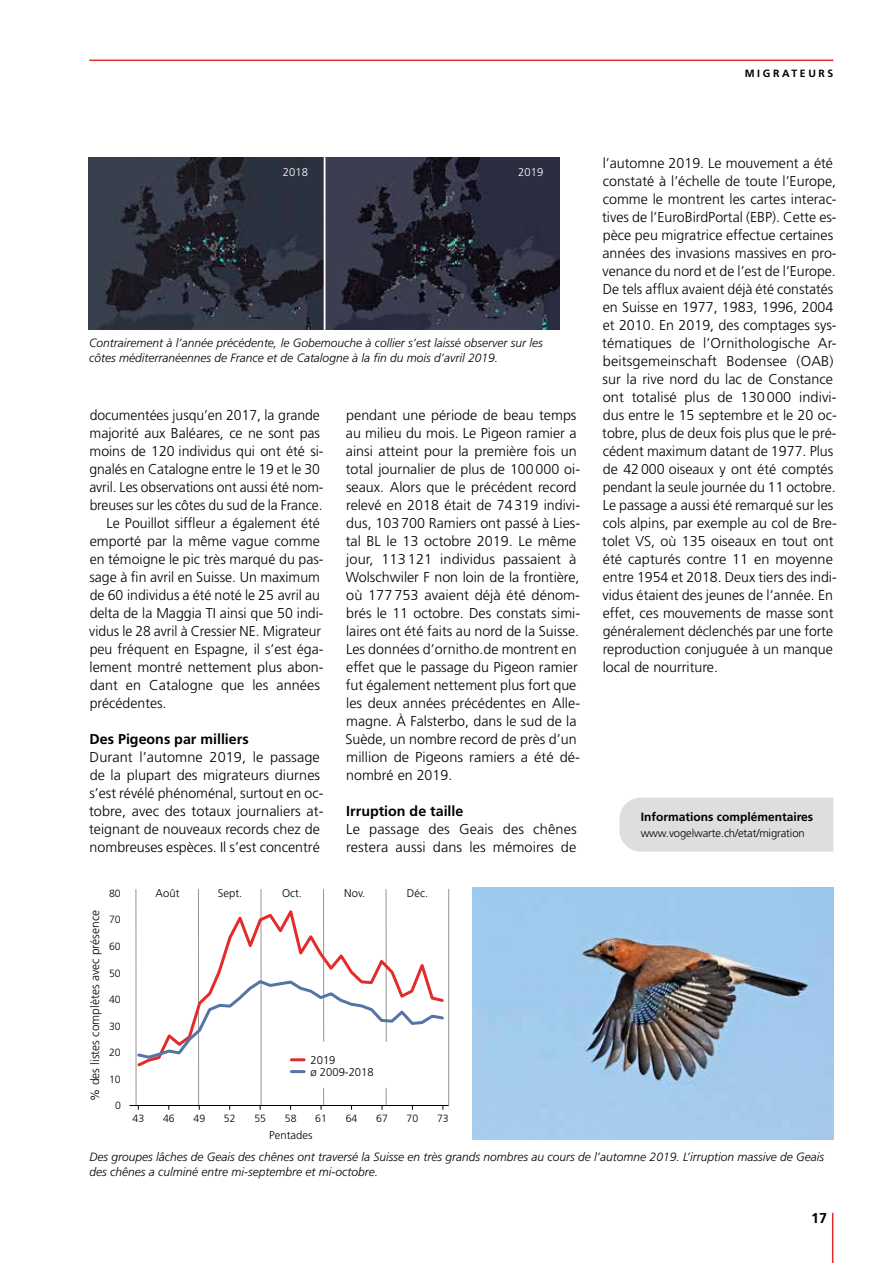
<style>
.page{position:relative;width:893px;height:1263px;background:#fff}
.page>*{position:absolute;margin:0;border:0;box-sizing:border-box;transform-origin:0 0}
.t1{font:300 14.25px/18px "Frutiger";color:#000}
.t2{font:700 14.25px "Frutiger";color:#000}
.t3{font:italic 300 12px/15px "Frutiger";color:#000}
.t4{font:300 12px "Frutiger";color:#000}
.t5{font:700 12px "Frutiger";color:#000}
.t6{font:300 11.25px/12px "Frutiger";color:#000}
.t7{font:300 11.25px "Frutiger";color:#fff}
.t8{font:300 10.5px "Frutiger";color:#000}
.t9{font:700 10.5px "Frutiger";letter-spacing:.25em;color:#000}
</style>
<div class="page">
<hr style="left:136px;top:889px;width:1px;height:216px;background:#959490">
<hr style="left:198px;top:889px;width:1px;height:216px;background:#959490">
<hr style="left:261px;top:889px;width:1px;height:216px;background:#959490">
<hr style="left:448px;top:889px;width:1px;height:216px;background:#959490">
<hr style="left:323px;top:889px;width:1px;height:153px;background:#959490">
<hr style="left:386px;top:889px;width:1px;height:153px;background:#959490">
<svg style="left:291px;top:1070px;width:13px;height:3px"></svg>
<svg style="left:135px;top:903px;width:293px;height:166px"></svg>
<svg style="left:135px;top:978px;width:309px;height:83px"></svg>
<hr style="left:129px;top:1105px;width:320px;height:1px;background:#000">
<svg style="left:321px;top:1088px;width:3px;height:22px"></svg>
<svg style="left:382px;top:1088px;width:5px;height:22px"></svg>
<img style="left:472px;top:888px;width:361px;height:252px">
<img style="left:89px;top:157px;width:235px;height:172px">
<img style="left:326px;top:157px;width:234px;height:172px">
<div style="left:619px;top:798px;width:214px;height:54px;background:#dededd"></div>
<hr style="left:89px;top:60px;width:744px;height:1px;background:#e42b2b">
<hr style="left:832px;top:1213px;width:1px;height:50px;background:#e42b2b">
<p class="t9" style="left:745px;top:67px;width:90px">MIGRATEURS</p>
<p class="t7" style="left:283px;top:166px;width:27px">2018</p>
<p class="t7" style="left:518px;top:166px;width:27px">2019</p>
<p class="t3" style="left:89px;top:335px;width:455px">Contrairement à l’année précédente, le Gobemouche à collier s’est laissé observer sur les côtes méditerranéennes de France et de Catalogne à la fin du mois d’avril 2019.</p>
<p class="t1" style="left:90px;top:406px;width:232px">documentées jusqu’en 2017, la grande</p>
<p class="t1" style="left:90px;top:424px;width:232px">majorité aux Baléares, ce ne sont pas</p>
<p class="t1" style="left:90px;top:442px;width:235px">moins de 120 individus qui ont été si-</p>
<p class="t1" style="left:90px;top:460px;width:232px">gnalés en Catalogne entre le 19 et le 30</p>
<p class="t1" style="left:89px;top:478px;width:236px">avril. Les observations ont aussi été nom-</p>
<p class="t1" style="left:90px;top:496px;width:234px">breuses sur les côtes du sud de la France.</p>
<p class="t1" style="left:107px;top:514px;width:215px">Le Pouillot siffleur a également été</p>
<p class="t1" style="left:90px;top:532px;width:232px">emporté par la même vague comme</p>
<p class="t1" style="left:90px;top:550px;width:235px">en témoigne le pic très marqué du pas-</p>
<p class="t1" style="left:89px;top:568px;width:232px">sage à fin avril en Suisse. Un maximum</p>
<p class="t1" style="left:90px;top:586px;width:232px">de 60 individus a été noté le 25 avril au</p>
<p class="t1" style="left:90px;top:604px;width:235px">delta de la Maggia TI ainsi que 50 indi-</p>
<p class="t1" style="left:89px;top:622px;width:233px">vidus le 28 avril à Cressier NE. Migrateur</p>
<p class="t1" style="left:90px;top:640px;width:235px">peu fréquent en Espagne, il s’est éga-</p>
<p class="t1" style="left:90px;top:658px;width:235px">lement montré nettement plus abon-</p>
<p class="t1" style="left:90px;top:676px;width:232px">dant en Catalogne que les années</p>
<p class="t1" style="left:90px;top:694px;width:78px">précédentes.</p>
<p class="t2" style="left:90px;top:730px;width:161px">Des Pigeons par milliers</p>
<p class="t1" style="left:89px;top:748px;width:236px">Durant l’automne 2019, le passage de la plupart des migrateurs diurnes s’est révélé phénoménal, surtout en oc&shy;tobre, avec des totaux journaliers at&shy;teignant de nouveaux records chez de nombreuses espèces. Il s’est concentré</p>
<p class="t1" style="left:345px;top:406px;width:236px">pendant une période de beau temps au milieu du mois. Le Pigeon ramier a ainsi atteint pour la première fois un total journalier de plus de 100000 oi&shy;seaux. Alors que le précédent record relevé en 2018 était de 74319 indivi&shy;dus, 103700 Ramiers ont passé à Lies&shy;tal BL le 13 octobre 2019. Le même jour, 113 121 individus passaient à Wolschwiler F non loin de la frontière, où 177753 avaient déjà été dénom&shy;brés le 11 octobre. Des constats simi&shy;laires ont été faits au nord de la Suisse.<br>Les données d’ornitho.de montrent en effet que le passage du Pigeon ramier fut également nettement plus fort que les deux années précédentes en Alle&shy;magne. À Falsterbo, dans le sud de la Suède, un nombre record de près d’un million de Pigeons ramiers a été dé&shy;nombré en 2019.</p>
<p class="t2" style="left:346px;top:802px;width:119px">Irruption de taille</p>
<p class="t1" style="left:346px;top:820px;width:232px">Le passage des Geais des chênes restera aussi dans les mémoires de</p>
<p class="t8" style="left:109px;top:887px;width:13px">80</p>
<p class="t4" style="left:88px;top:1101px;width:192px;rotate:-90deg">% des listes complètes avec présence</p>
<p class="t8" style="left:109px;top:914px;width:13px">70</p>
<p class="t8" style="left:109px;top:940px;width:13px">60</p>
<p class="t8" style="left:109px;top:967px;width:13px">50</p>
<p class="t8" style="left:109px;top:993px;width:13px">40</p>
<p class="t8" style="left:109px;top:1020px;width:13px">30</p>
<p class="t8" style="left:109px;top:1047px;width:13px">20</p>
<p class="t8" style="left:109px;top:1073px;width:13px">10</p>
<p class="t8" style="left:115px;top:1100px;width:7px">0</p>
<p class="t6" style="left:156px;top:887px;width:25px">Août</p>
<p class="t6" style="left:218px;top:887px;width:26px">Sept.</p>
<p class="t6" style="left:282px;top:887px;width:21px">Oct.</p>
<p class="t6" style="left:344px;top:887px;width:23px">Nov.</p>
<p class="t6" style="left:407px;top:887px;width:23px">Déc.</p>
<p class="t6" style="left:311px;top:1054px;width:65px">2019<br>ø 2009-2018</p>
<p class="t8" style="left:133px;top:1112px;width:13px">43</p>
<p class="t8" style="left:163px;top:1112px;width:13px">46</p>
<p class="t8" style="left:194px;top:1112px;width:13px">49</p>
<p class="t8" style="left:224px;top:1112px;width:13px">52</p>
<p class="t8" style="left:254px;top:1112px;width:13px">55</p>
<p class="t8" style="left:285px;top:1112px;width:13px">58</p>
<p class="t8" style="left:315px;top:1112px;width:13px">61</p>
<p class="t8" style="left:346px;top:1112px;width:13px">64</p>
<p class="t8" style="left:376px;top:1112px;width:13px">67</p>
<p class="t8" style="left:407px;top:1112px;width:13px">70</p>
<p class="t8" style="left:437px;top:1112px;width:13px">73</p>
<p class="t6" style="left:269px;top:1129px;width:45px">Pentades</p>
<p class="t1" style="left:602px;top:154px;width:236px">l’automne 2019. Le mouvement a été constaté à l’échelle de toute l’Europe, comme le montrent les cartes interac&shy;tives de l’EuroBirdPortal (EBP). Cette es&shy;pèce peu migratrice effectue certaines années des invasions massives en pro&shy;venance du nord et de l’est de l’Europe.<br>De tels afflux avaient déjà été constatés en Suisse en 1977, 1983, 1996, 2004 et 2010. En 2019, des comptages sys&shy;tématiques de l’Ornithologische Ar&shy;beitsgemeinschaft Bodensee (OAB) sur la rive nord du lac de Constance ont totalisé plus de 130000 indivi&shy;dus entre le 15 septembre et le 20 oc&shy;tobre, plus de deux fois plus que le pré&shy;cédent maximum datant de 1977. Plus de 42000 oiseaux y ont été comptés pendant la seule journée du 11 octobre.<br>Le passage a aussi été remarqué sur les cols alpins, par exemple au col de Bre&shy;tolet VS, où 135 oiseaux en tout ont été capturés contre 11 en moyenne entre 1954 et 2018. Deux tiers des indi&shy;vidus étaient des jeunes de l’année. En effet, ces mouvements de masse sont généralement déclenchés par une forte reproduction conjuguée à un manque local de nourriture.</p>
<p class="t5" style="left:641px;top:810px;width:174px">Informations complémentaires</p>
<p class="t6" style="left:641px;top:827px;width:166px">www.vogelwarte.ch/etat/migration</p>
<p class="t3" style="left:89px;top:1149px;width:736px">Des groupes lâches de Geais des chênes ont traversé la Suisse en très grands nombres au cours de l’automne 2019. L’irruption massive de Geais des chênes a culminé entre mi-septembre et mi-octobre.</p>
<p class="t2" style="left:811px;top:1209px;width:17px">17</p>
</div>
